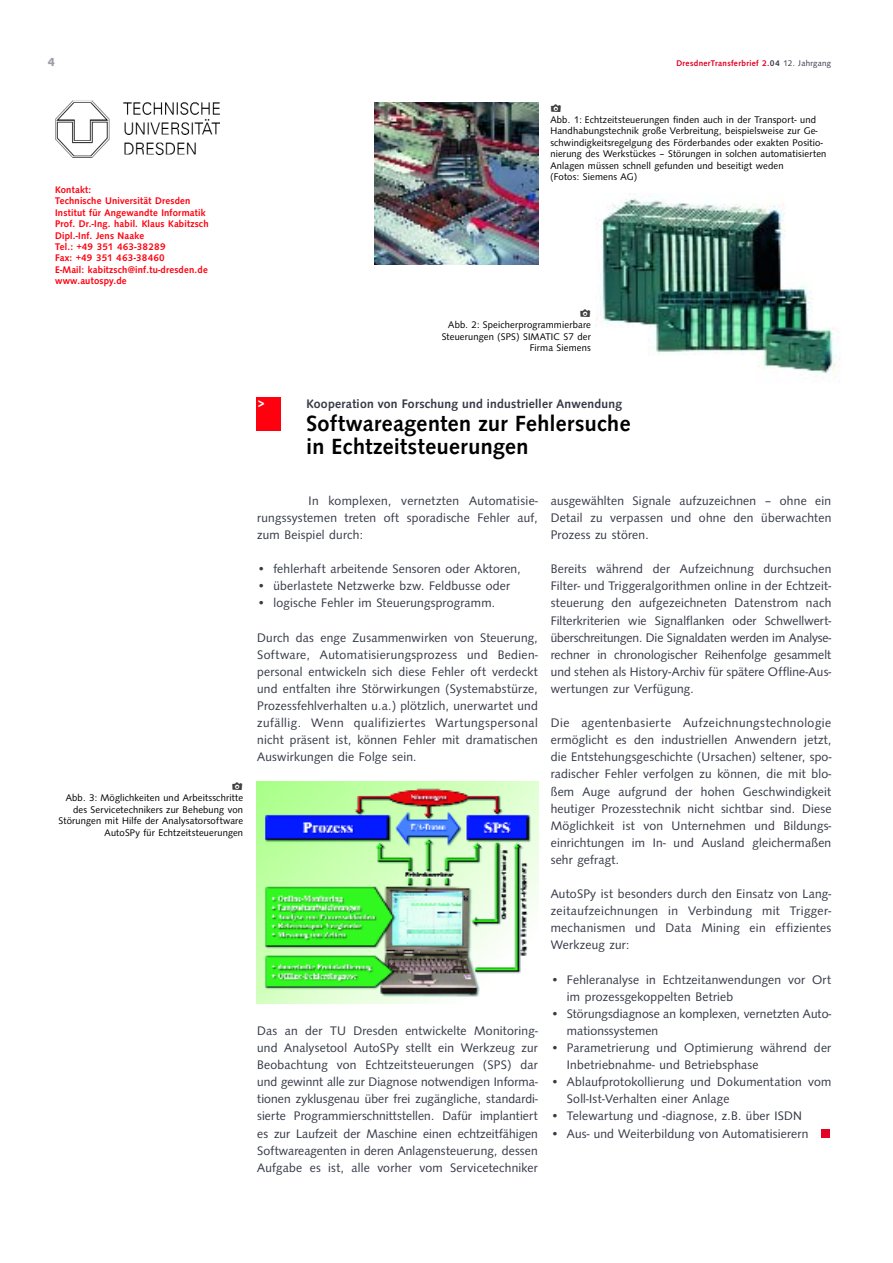
<style>
.page{position:relative;width:893px;height:1263px;background:#fff}
.page>*{position:absolute;margin:0;border:0;box-sizing:border-box;transform-origin:0 0}
.t1{font:500 22.8px/22.8px "Syntax D";letter-spacing:.025em;color:#000}
.t2{font:12.9px/17.1px "Syntax D";letter-spacing:.02em;color:#363a47;text-align:justify}
.t3{font:500 12.9px "Syntax D";letter-spacing:.02em;color:#363a47}
.t4{font:500 12.9px "Syntax D";color:#fff}
.t5{font:700 12.15px "Syntax D";color:#9a9da3}
.t6{font:10.05px/11.4px "Syntax D";letter-spacing:.02em;color:#000;text-align:right}
.t7{font:500 10.05px/11.4px "Syntax D";letter-spacing:.02em;color:#ff000f}
.t8{font:500 8.55px "Syntax D";letter-spacing:.04em;color:#e30125}
.s1{color:#363a47}
.s2{font-weight:400;color:#363a47}
</style>
<div class="page">
<div style="left:821px;top:1129px;width:8px;height:9px;background:#e30125"></div>
<div style="left:257px;top:397px;width:24px;height:34px;background:#ff000f"></div>
<img style="left:55px;top:101px;width:164px;height:57px">
<img style="left:374px;top:102px;width:164px;height:162px">
<img style="left:595px;top:194px;width:245px;height:188px">
<img style="left:257px;top:782px;width:281px;height:221px">
<p class="t5" style="left:48px;top:57px;width:9px">4</p>
<p class="t8" style="left:676px;top:60px;width:156px">DresdnerTransferbrief 2.<span class="s1">04</span> <span class="s2">12. Jahrgang</span></p>
<p class="t7" style="left:55px;top:185px;width:155px">Kontakt:<br>Technische Universität Dresden<br>Institut für Angewandte Informatik<br>Prof. Dr.-Ing. habil. Klaus Kabitzsch<br>Dipl.-Inf. Jens Naake<br>Tel.: +49 351 463-38289<br>Fax: +49 351 463-38460<br>E-Mail: kabitzsch@inf.tu-dresden.de www.autospy.de</p>
<p class="t6" style="left:550px;top:115px;width:277px;text-align:left">Abb. 1: Echtzeitsteuerungen finden auch in der Transport- und Handhabungstechnik große Verbreitung, beispielsweise zur Ge&shy;schwindigkeitsregelgung des Förderbandes oder exakten Positio&shy;nierung des Werkstückes – Störungen in solchen automatisierten Anlagen müssen schnell gefunden und beseitigt weden<br>(Fotos: Siemens AG)</p>
<p class="t6" style="left:441px;top:320px;width:151px">Abb. 2: Speicherprogrammierbare<br>Steuerungen (SPS) SIMATIC S7 der<br>Firma Siemens</p>
<p class="t4" style="left:258px;top:399px;width:8px">&gt;</p>
<p class="t3" style="left:306px;top:399px;width:317px">Kooperation von Forschung und industrieller Anwendung</p>
<h1 class="t1" style="left:306px;top:414px;width:325px">Softwareagenten zur Fehlersuche in Echtzeitsteuerungen</h1>
<p class="t6" style="left:59px;top:793px;width:186px">Abb. 3: Möglichkeiten und Arbeitsschritte des Servicetechnikers zur Behebung von Störungen mit Hilfe der Analysatorsoftware AutoSPy für Echtzeitsteuerungen</p>
<p class="t2" style="left:257px;top:493px;width:282px;text-indent:51px">In komplexen, vernetzten Automatisie&shy;rungssystemen treten oft sporadische Fehler auf, zum Beispiel durch:</p>
<p class="t2" style="left:257px;top:562px;width:265px">• fehlerhaft arbeitende Sensoren oder Aktoren,</p>
<p class="t2" style="left:257px;top:579px;width:254px">• überlastete Netzwerke bzw. Feldbusse oder</p>
<p class="t2" style="left:257px;top:596px;width:239px">• logische Fehler im Steuerungsprogramm.</p>
<p class="t2" style="left:257px;top:630px;width:282px">Durch das enge Zusammenwirken von Steuerung, Software, Automatisierungsprozess und Bedien&shy;personal entwickeln sich diese Fehler oft verdeckt und entfalten ihre Störwirkungen (Systemabstürze, Prozessfehlverhalten u.a.) plötzlich, unerwartet und zufällig. Wenn qualifiziertes Wartungspersonal nicht präsent ist, können Fehler mit dramatischen Auswirkungen die Folge sein.</p>
<p class="t2" style="left:257px;top:1023px;width:282px">Das an der TU Dresden entwickelte Monitoring&shy;und Analysetool AutoSPy stellt ein Werkzeug zur Beobachtung von Echtzeitsteuerungen (SPS) dar und gewinnt alle zur Diagnose notwendigen Informa&shy;tionen zyklusgenau über frei zugängliche, standardi&shy;sierte Programmierschnittstellen. Dafür implantiert es zur Laufzeit der Maschine einen echtzeitfähigen Softwareagenten in deren Anlagensteuerung, dessen Aufgabe es ist, alle vorher vom Servicetechniker</p>
<p class="t2" style="left:550px;top:493px;width:282px">ausgewählten Signale aufzuzeichnen – ohne ein Detail zu verpassen und ohne den überwachten Prozess zu stören.</p>
<p class="t2" style="left:550px;top:562px;width:282px">Bereits während der Aufzeichnung durchsuchen Filter- und Triggeralgorithmen online in der Echtzeit&shy;steuerung den aufgezeichneten Datenstrom nach Filterkriterien wie Signalflanken oder Schwellwert&shy;überschreitungen. Die Signaldaten werden im Analyse&shy;rechner in chronologischer Reihenfolge gesammelt und stehen als History-Archiv für spätere Offline-Aus&shy;wertungen zur Verfügung.</p>
<p class="t2" style="left:550px;top:716px;width:282px">Die agentenbasierte Aufzeichnungstechnologie ermöglicht es den industriellen Anwendern jetzt, die Entstehungsgeschichte (Ursachen) seltener, spo&shy;radischer Fehler verfolgen zu können, die mit blo&shy;ßem Auge aufgrund der hohen Geschwindigkeit heutiger Prozesstechnik nicht sichtbar sind. Diese Möglichkeit ist von Unternehmen und Bildungs&shy;einrichtungen im In- und Ausland gleichermaßen sehr gefragt.</p>
<p class="t2" style="left:550px;top:887px;width:282px">AutoSPy ist besonders durch den Einsatz von Lang&shy;zeitaufzeichnungen in Verbindung mit Trigger&shy;mechanismen und Data Mining ein effizientes Werkzeug zur:</p>
<p class="t2" style="left:567px;top:972px;width:266px;text-indent:-16px">• Fehleranalyse in Echtzeitanwendungen vor Ort im prozessgekoppelten Betrieb</p>
<p class="t2" style="left:567px;top:1006px;width:266px;text-indent:-16px">• Störungsdiagnose an komplexen, vernetzten Auto&shy;mationssystemen</p>
<p class="t2" style="left:567px;top:1040px;width:266px;text-indent:-16px">• Parametrierung und Optimierung während der<br>Inbetriebnahme- und Betriebsphase</p>
<p class="t2" style="left:567px;top:1075px;width:266px;text-indent:-16px">• Ablaufprotokollierung und Dokumentation vom<br>Soll-Ist-Verhalten einer Anlage</p>
<p class="t2" style="left:550px;top:1109px;width:253px">• Telewartung und -diagnose, z.B. über ISDN</p>
<p class="t2" style="left:550px;top:1126px;width:259px">• Aus- und Weiterbildung von Automatisierern</p>
</div>
